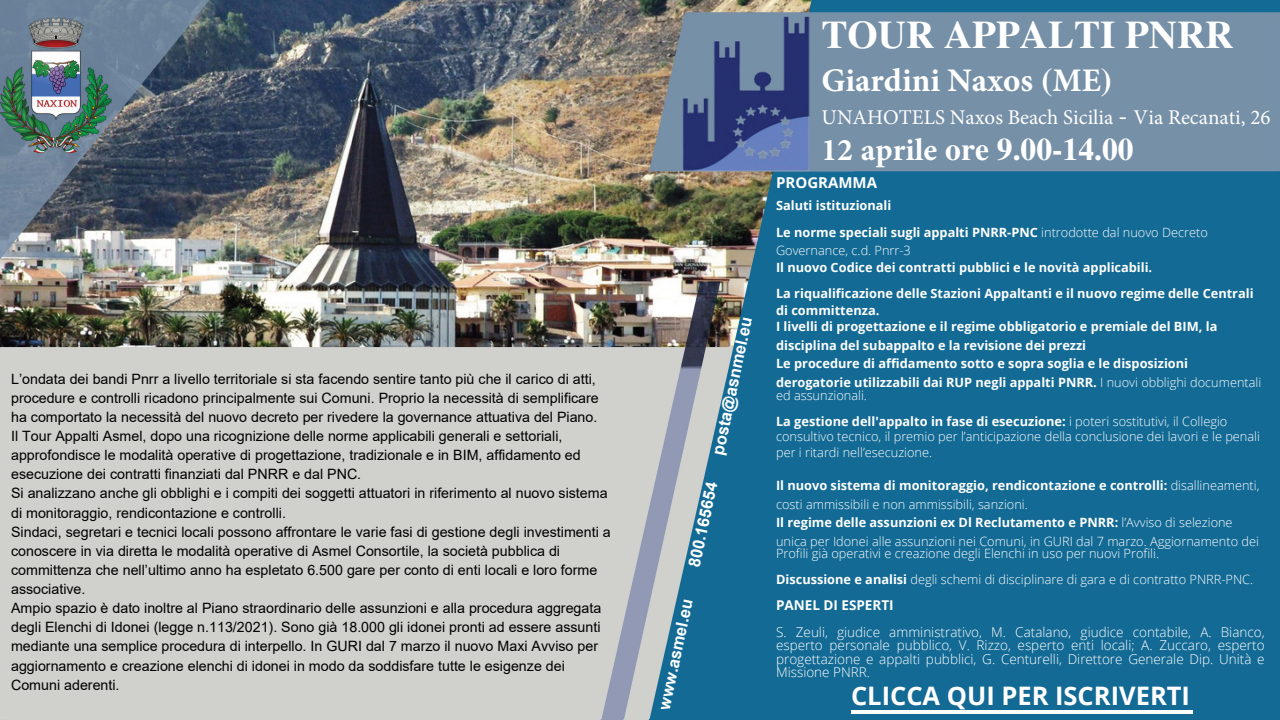
<style>
.page{position:relative;width:1280px;height:720px;background:#fff}
.page>*{position:absolute;margin:0;border:0;box-sizing:border-box;transform-origin:0 0}
.t1{font:700 39px "Te X Gyre Termes";color:#fff}
.t2{font:700 33px "Minion Pro";color:#fff}
.t3{font:700 31.5px "Te X Gyre Termes";color:#fff}
.t4{font:700 25.5px "Open Sans";color:#fff}
.t5{font:21px "Minion Pro";color:#fff}
.t6{font:700 16.5px "Arial";color:#fff}
.t7{font:700 15px "Open Sans";color:#fff}
.t8{font:14.25px/19.2px "Arial";color:#000}
.t9{font:300 13.5px/13.5px "Open Sans";color:#fff;text-align:justify}
.t10{font:700 13.5px "Open Sans";color:#fff}
.t11{font:700 12.75px/18.5px "Open Sans";color:#fff}
.t12{font:300 12.75px/15.8px "Open Sans";color:#fff}
.s1{font-family:"Te X Gyre Termes"}
.s2{font-family:"Te X Gyre Termes";font-size:25.5px}
.s3{font-family:"Minion Pro"}
.s4{font-weight:300}
.s5{font-weight:700}
</style>
<div class="page">
<img style="left:0;top:0;width:1277px;height:719px">
<img style="left:851px;top:710px;width:341px;height:4px">
<p class="t8" style="left:11px;top:369px;width:601px">L’ondata dei bandi Pnrr a livello territoriale si sta facendo sentire tanto più che il carico di atti, procedure e controlli ricadono principalmente sui Comuni. Proprio la necessità di semplificare ha comportato la necessità del nuovo decreto per rivedere la governance attuativa del Piano.<br>Il Tour Appalti Asmel, dopo una ricognizione delle norme applicabili generali e settoriali, approfondisce le modalità operative di progettazione, tradizionale e in BIM, affidamento ed esecuzione dei contratti finanziati dal PNRR e dal PNC.<br>Si analizzano anche gli obblighi e i compiti dei soggetti attuatori in riferimento al nuovo sistema di monitoraggio, rendicontazione e controlli.<br>Sindaci, segretari e tecnici locali possono affrontare le varie fasi di gestione degli investimenti a conoscere in via diretta le modalità operative di Asmel Consortile, la società pubblica di committenza che nell’ultimo anno ha espletato 6.500 gare per conto di enti locali e loro forme associative.<br>Ampio spazio è dato inoltre al Piano straordinario delle assunzioni e alla procedura aggregata degli Elenchi di Idonei (legge n.113/2021). Sono già 18.000 gli idonei pronti ad essere assunti mediante una semplice procedura di interpello. In GURI dal 7 marzo il nuovo Maxi Avviso per aggiornamento e creazione elenchi di idonei in modo da soddisfare tutte le esigenze dei Comuni aderenti.</p>
<p class="t6" style="left:706px;top:452px;width:142px;rotate:-78deg">posta@asnmel.eu</p>
<p class="t6" style="left:682px;top:565px;width:89px;rotate:-78deg">800.165654</p>
<p class="t6" style="left:652px;top:707px;width:115px;rotate:-78deg">www.asmel.eu</p>
<h1 class="t1" style="left:821px;top:4px;width:413px">TOUR APPALTI PNRR</h1>
<h2 class="t2" style="left:821px;top:57px;width:292px">Giardini Naxos <span class="s1">(</span>ME<span class="s1">)</span></h2>
<h3 class="t5" style="left:821px;top:104px;width:450px">UNAHOTELS Naxos Beach Sicilia <span class="s2">-</span> Via Recanati, 26</h3>
<h3 class="t3" style="left:821px;top:125px;width:313px"><span class="s3">12 aprile</span> ore 9.00-14.00</h3>
<p class="t7" style="left:776px;top:172px;width:102px">PROGRAMMA</p>
<p class="t11" style="left:776px;top:192px;width:433px;line-height:26.8px">Saluti istituzionali<br>Le norme speciali sugli appalti PNRR-PNC <span class="s4">introdotte dal nuovo Decreto</span></p>
<p class="t12" style="left:776px;top:242px;width:136px">Governance, c.d. Pnrr-3</p>
<p class="t11" style="left:776px;top:254px;width:479px;line-height:26.1px">Il nuovo Codice dei contratti pubblici e le novità applicabili.<br>La riqualificazione delle Stazioni Appaltanti e il nuovo regime delle Centrali</p>
<p class="t11" style="left:776px;top:302px;width:443px;line-height:16px">di committenza.<br>I livelli di progettazione e il regime obbligatorio e premiale del BIM, la</p>
<p class="t11" style="left:776px;top:336px;width:413px;line-height:18px">disciplina del subappalto e la revisione dei prezzi<br>Le procedure di affidamento sotto e sopra soglia e le disposizioni</p>
<p class="t11" style="left:776px;top:376px;width:486px;line-height:12.5px">derogatorie utilizzabili dai RUP negli appalti PNRR. <span class="s4">I nuovi obblighi documentali ed assunzionali.</span></p>
<p class="t12" style="left:776px;top:413px;width:485px"><span class="s5">La gestione dell'appalto in fase di esecuzione:</span> i poteri sostitutivi, il Collegio consultivo tecnico, il premio per l’anticipazione della conclusione dei lavori e le penali per i ritardi nell’esecuzione.</p>
<p class="t11" style="left:776px;top:476px;width:485px">Il nuovo sistema di monitoraggio, rendicontazione e controlli: <span class="s4">disallineamenti, costi ammissibili e non ammissibili, sanzioni.<br></span>Il regime delle assunzioni ex Dl Reclutamento e PNRR: <span class="s4">l’Avviso di selezione</span></p>
<p class="t12" style="left:776px;top:535px;width:484px;line-height:12.5px">unica per Idonei alle assunzioni nei Comuni, in GURI dal 7 marzo. Aggiornamento dei<br>Profili già operativi e creazione degli Elenchi in uso per nuovi Profili.</p>
<p class="t12" style="left:776px;top:572px;width:478px"><span class="s5">Discussione e analisi</span> degli schemi di disciplinare di gara e di contratto PNRR-PNC.</p>
<p class="t10" style="left:776px;top:595px;width:119px">PANEL DI ESPERTI</p>
<p class="t9" style="left:776px;top:625px;width:490px">S. Zeuli, giudice amministrativo, M. Catalano, giudice contabile, A. Bianco, esperto personale pubblico, V. Rizzo, esperto enti locali; A. Zuccaro, esperto progettazione e appalti pubblici, G. Centurelli, Direttore Generale Dip. Unità e Missione PNRR.</p>
<h3 class="t4" style="left:851px;top:678px;width:340px">CLICCA QUI PER ISCRIVERTI</h3>
</div>
